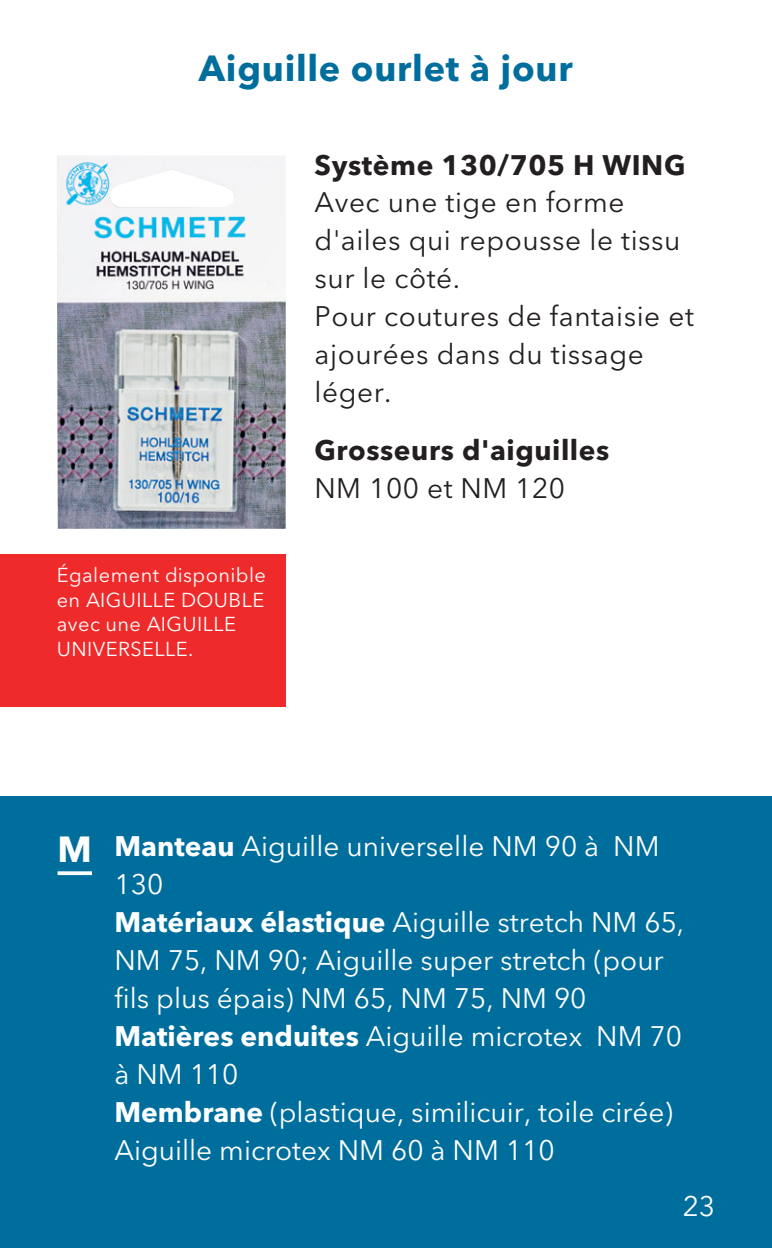
<style>
.page{position:relative;width:772px;height:1248px;background:#fff}
.page>*{position:absolute;margin:0;border:0;box-sizing:border-box;transform-origin:0 0}
.t1{font:700 36px "Avenir Next W1 G";letter-spacing:.02em;color:#006e9d}
.t2{font:700 36px "Avenir Next W1 G";color:#fff}
.t3{font:28px/38px "Avenir Next W1 G";color:#fff}
.t4{font:28px/38px "Avenir Next W1 G";letter-spacing:.02em;color:#231f20}
.t5{font:700 28px "Avenir Next W1 G";letter-spacing:.02em;color:#231f20}
.t6{font:20px/24.4px "Avenir Next W1 G";letter-spacing:.02em;color:#fff}
.s1{font-weight:700}
</style>
<div class="page">
<div style="left:0;top:554px;width:285px;height:152px;background:#ee2a2b"></div>
<img style="left:57px;top:156px;width:228px;height:372px">
<div style="left:0;top:796px;width:771px;height:451px;background:#006e9d"></div>
<svg style="left:58px;top:871px;width:34px;height:4px"></svg>
<p class="t1" style="left:199px;top:46px;width:375px">Aiguille ourlet à jour</p>
<p class="t6" style="left:57px;top:563px;width:210px">Également disponible en AIGUILLE DOUBLE avec une AIGUILLE<br>UNIVERSELLE.</p>
<p class="t5" style="left:314px;top:142px;width:372px">Système 130/705 H WING</p>
<p class="t4" style="left:314px;top:184px;width:380px">Avec une tige en forme d'ailes qui repousse le tissu sur le côté.<br>Pour coutures de fantaisie et ajourées dans du tissage léger.</p>
<p class="t5" style="left:314px;top:433px;width:296px">Grosseurs d'aiguilles</p>
<p class="t4" style="left:314px;top:466px;width:252px">NM 100 et NM 120</p>
<p class="t2" style="left:58px;top:820px;width:36px">M</p>
<p class="t3" style="left:114px;top:827px;width:571px"><span class="s1">Manteau</span> Aiguille universelle NM 90 à NM<br>130<br><span class="s1">Matériaux élastique</span> Aiguille stretch NM 65,<br>NM 75, NM 90; Aiguille super stretch (pour fils plus épais) NM 65, NM 75, NM 90<br><span class="s1">Matières enduites</span> Aiguille microtex NM 70 à NM 110<br><span class="s1">Membrane</span> (plastique, similicuir, toile cirée)<br>Aiguille microtex NM 60 à NM 110</p>
<p class="t3" style="left:682px;top:1184px;width:34px">23</p>
</div>
